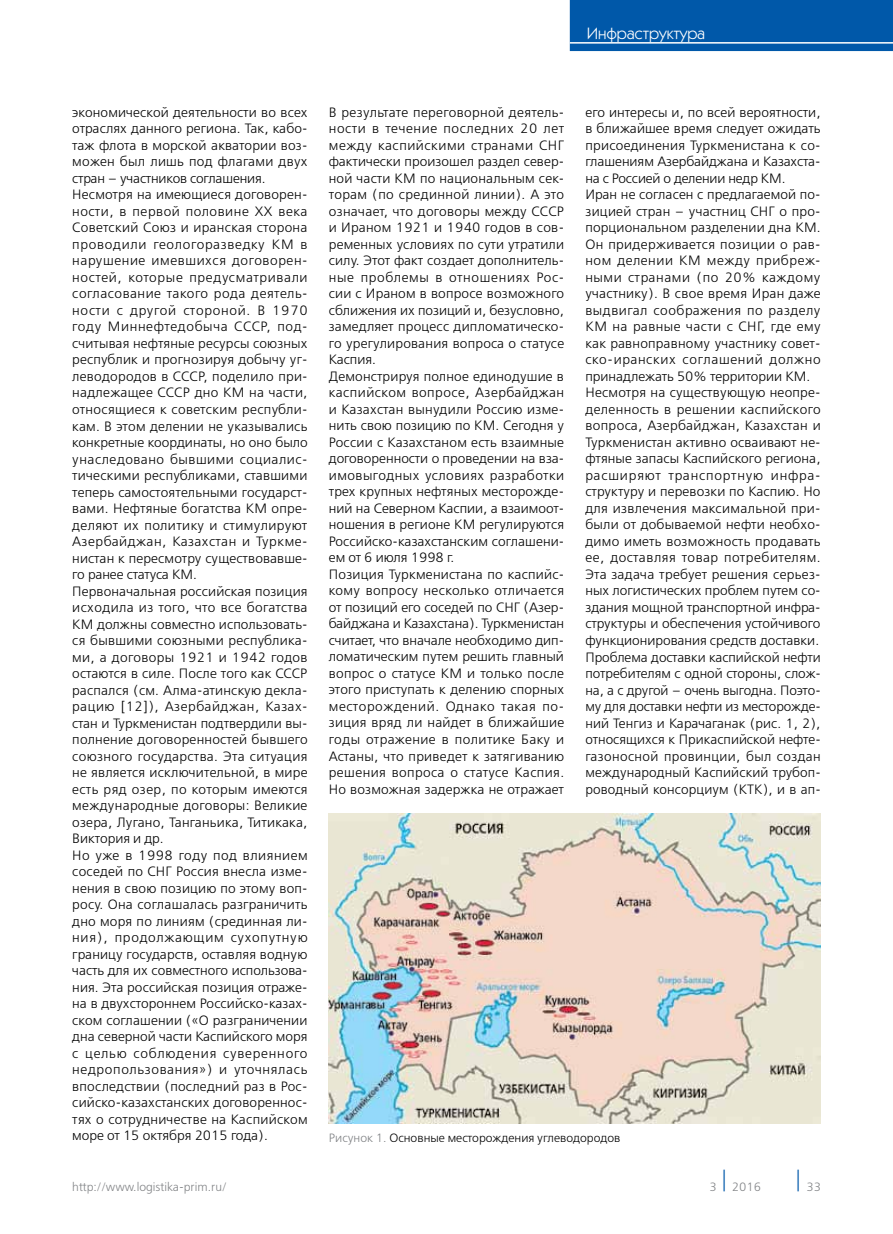
<style>
.page{position:relative;width:893px;height:1234px;background:#fff}
.page>*{position:absolute;margin:0;border:0;box-sizing:border-box;transform-origin:0 0}
.t1{font:16.5px "Kabel C";letter-spacing:.01em;color:#fff}
.t2{font:300 13.5px/16.5px "Free Set";letter-spacing:.015em;color:#000}
.t3{font:300 12px "Free Set";color:#000}
.t4{font:300 12px "Free Set";color:#808285}
.s1{color:#808285}
</style>
<div class="page">
<div style="left:570px;top:0;width:323px;height:51px;background:#0058a9"></div>
<hr style="left:570px;top:42px;width:323px;height:2px;background:#fff">
<img style="left:329px;top:813px;width:492px;height:309px">
<p class="t1" style="left:587px;top:24px;width:120px">Инфраструктура</p>
<p class="t2" style="left:72px;top:104px;width:237px">экономической деятельности во всех отраслях данного региона. Так, кабо&shy;таж флота в морской акватории воз&shy;можен был лишь под флагами двух стран – участников соглашения.<br>Несмотря на имеющиеся договорен&shy;ности, в первой половине ХХ века Советский Союз и иранская сторона проводили геологоразведку КМ в нарушение имевшихся договорен&shy;ностей, которые предусматривали согласование такого рода деятель&shy;ности с другой стороной. В 1970 году Миннефтедобыча СССР, под&shy;считывая нефтяные ресурсы союзных республик и прогнозируя добычу уг&shy;леводородов в СССР, поделило при&shy;надлежащее СССР дно КМ на части, относящиеся к советским республи&shy;кам. В этом делении не указывались конкретные координаты, но оно было унаследовано бывшими социалис&shy;тическими республиками, ставшими теперь самостоятельными государст&shy;вами. Нефтяные богатства КМ опре&shy;деляют их политику и стимулируют Азербайджан, Казахстан и Туркме&shy;нистан к пересмотру существовавше&shy;го ранее статуса КМ.<br>Первоначальная российская позиция исходила из того, что все богатства КМ должны совместно использовать&shy;ся бывшими союзными республика&shy;ми, а договоры 1921 и 1942 годов остаются в силе. После того как СССР распался (см. Алма-атинскую декла&shy;рацию [12]), Азербайджан, Казах&shy;стан и Туркменистан подтвердили вы&shy;полнение договоренностей бывшего союзного государства. Эта ситуация не является исключительной, в мире есть ряд озер, по которым имеются международные договоры: Великие озера, Лугано, Танганьика, Титикака, Виктория и др.<br>Но уже в 1998 году под влиянием соседей по СНГ Россия внесла изме&shy;нения в свою позицию по этому воп&shy;росу. Она соглашалась разграничить дно моря по линиям (срединная ли&shy;ния), продолжающим сухопутную границу государств, оставляя водную часть для их совместного использова&shy;ния. Эта российская позиция отраже&shy;на в двухстороннем Российско-казах&shy;ском соглашении («О разграничении дна северной части Каспийского моря с целью соблюдения суверенного недропользования») и уточнялась впоследствии (последний раз в Рос&shy;сийско-казахстанских договореннос&shy;тях о сотрудничестве на Каспийском море от 15 октября 2015 года).</p>
<p class="t2" style="left:329px;top:103px;width:237px">В результате переговорной деятель&shy;ности в течение последних 20 лет между каспийскими странами СНГ фактически произошел раздел север&shy;ной части КМ по национальным сек&shy;торам (по срединной линии). А это означает, что договоры между СССР и Ираном 1921 и 1940 годов в сов&shy;ременных условиях по сути утратили силу. Этот факт создает дополнитель&shy;ные проблемы в отношениях Рос&shy;сии с Ираном в вопросе возможного сближения их позиций и, безусловно, замедляет процесс дипломатическо&shy;го урегулирования вопроса о статусе Каспия.<br>Демонстрируя полное единодушие в каспийском вопросе, Азербайджан и Казахстан вынудили Россию изме&shy;нить свою позицию по КМ. Сегодня у России с Казахстаном есть взаимные договоренности о проведении на вза&shy;имовыгодных условиях разработки трех крупных нефтяных месторожде&shy;ний на Северном Каспии, а взаимоот&shy;ношения в регионе КМ регулируются Российско-казахстанским соглашени&shy;ем от 6 июля 1998 г.<br>Позиция Туркменистана по каспийс&shy;кому вопросу несколько отличается от позиций его соседей по СНГ (Азер&shy;байджана и Казахстана). Туркменистан считает, что вначале необходимо дип&shy;ломатическим путем решить главный вопрос о статусе КМ и только после этого приступать к делению спорных месторождений. Однако такая по&shy;зиция вряд ли найдет в ближайшие годы отражение в политике Баку и Астаны, что приведет к затягиванию решения вопроса о статусе Каспия.<br>Но возможная задержка не отражает</p>
<p class="t2" style="left:585px;top:103px;width:237px">его интересы и, по всей вероятности, в ближайшее время следует ожидать присоединения Туркменистана к со&shy;глашениям Азербайджана и Казахста&shy;на с Россией о делении недр КМ.<br>Иран не согласен с предлагаемой по&shy;зицией стран – участниц СНГ о про&shy;порциональном разделении дна КМ.<br>Он придерживается позиции о рав&shy;ном делении КМ между прибреж&shy;ными странами (по 20% каждому участнику). В свое время Иран даже выдвигал соображения по разделу КМ на равные части с СНГ, где ему как равноправному участнику совет&shy;ско-иранских соглашений должно принадлежать 50% территории КМ.<br>Несмотря на существующую неопре&shy;деленность в решении каспийского вопроса, Азербайджан, Казахстан и Туркменистан активно осваивают не&shy;фтяные запасы Каспийского региона, расширяют транспортную инфра&shy;структуру и перевозки по Каспию. Но для извлечения максимальной при&shy;были от добываемой нефти необхо&shy;димо иметь возможность продавать ее, доставляя товар потребителям.<br>Эта задача требует решения серьез&shy;ных логистических проблем путем со&shy;здания мощной транспортной инфра&shy;структуры и обеспечения устойчивого функционирования средств доставки.<br>Проблема доставки каспийской нефти потребителям с одной стороны, слож&shy;на, а с другой – очень выгодна. Поэто&shy;му для доставки нефти из месторожде&shy;ний Тенгиз и Карачаганак (рис. 1, 2), относящихся к Прикаспийской нефте&shy;газоносной провинции, был создан международный Каспийский трубоп&shy;роводный консорциум (КТК), и в ап-</p>
<p class="t3" style="left:329px;top:1130px;width:293px"><span class="s1">Рисунок 1.</span> Основные месторождения углеводородов</p>
<p class="t4" style="left:72px;top:1179px;width:156px">http://www.logistika-prim.ru/</p>
<p class="t4" style="left:709px;top:1179px;width:53px">3 <sup>│</sup> 2016</p>
<p class="t4" style="left:794px;top:1179px;width:29px"><sup>│</sup> 33</p>
</div>
